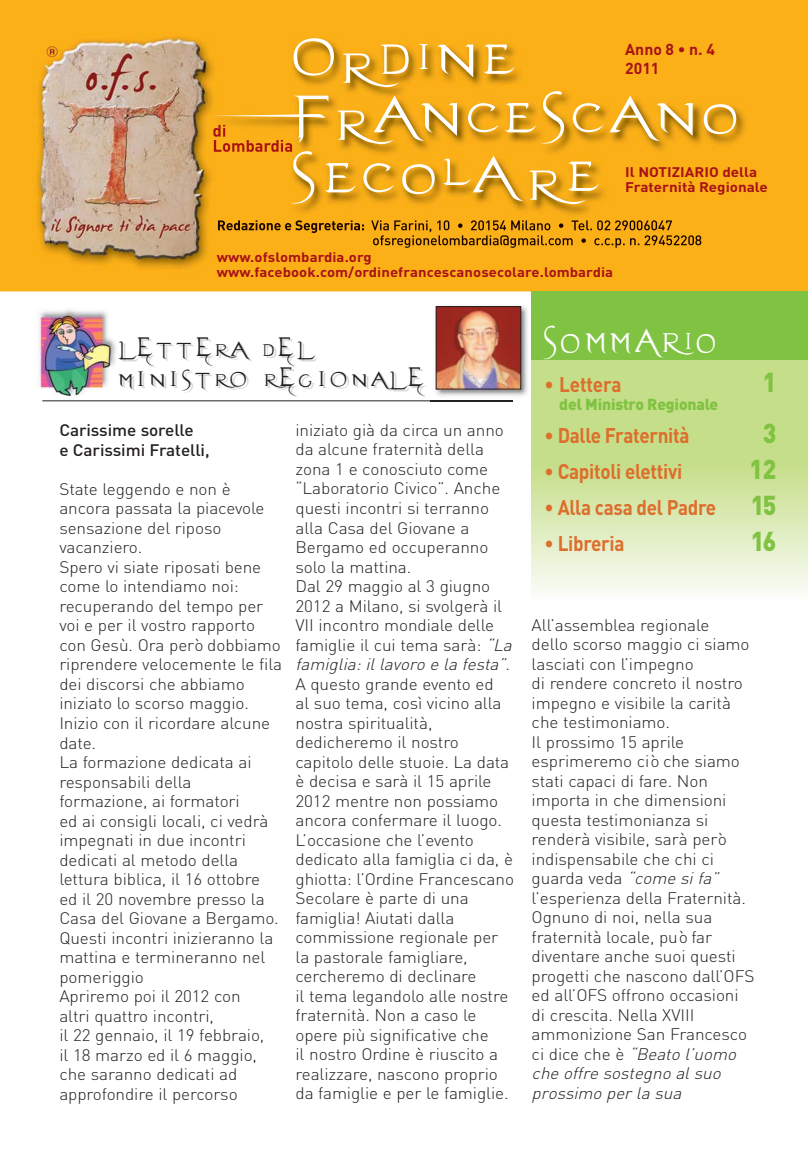
<style>
.page{position:relative;width:808px;height:1170px;background:#fff}
.page>*{position:absolute;margin:0;border:0;box-sizing:border-box;transform-origin:0 0}
.t1{font:75px/59.2px "Evanescent";letter-spacing:.08em;color:#fff;scale:1.15 1}
.t2{font:48px "Evanescent";letter-spacing:.085em;color:#fff}
.t3{font:30px/30px "Evanescent";letter-spacing:.115em;color:#231f20;scale:1.1 1}
.t4{font:900 27px "DIN";color:#80c342;scale:.9 1}
.t5{font:700 21px "DIN";letter-spacing:-.015em;color:#dd6e2c;scale:.9 1}
.t6{font:300 16.5px/19.5px "DIN";letter-spacing:-.005em;color:#231f20;scale:1.04 1}
.t7{font:500 16.5px/19.5px "DIN";letter-spacing:-.005em;color:#231f20;scale:1.04 1}
.t8{font:900 15.75px "DIN";letter-spacing:-.01em;color:#80c342}
.t9{font:700 15.75px/18.9px "DIN";color:#a81217}
.t10{font:700 13.8px/15px "DIN";color:#a81217;scale:1.1 1}
.t11{font:700 13.5px/15px "DIN";letter-spacing:.005em;color:#a81217;scale:1.1 1}
.s1{font-style:italic}
</style>
<div class="page">
<img style="left:0;top:0;width:807px;height:291px">
<img style="left:176px;top:5px;width:631px;height:240px">
<img style="left:218px;top:220px;width:92px;height:10px">
<img style="left:371px;top:220px;width:157px;height:12px">
<img style="left:373px;top:235px;width:75px;height:10px">
<svg style="left:213px;top:125px;width:12px;height:12px"></svg>
<img style="left:214px;top:140px;width:78px;height:12px">
<img style="left:43px;top:44px;width:15px;height:13px">
<div style="left:531px;top:351px;width:276px;height:113px;background:#c5de89"></div>
<div style="left:531px;top:291px;width:276px;height:68px;background:#80c342"></div>
<img style="left:34px;top:321px;width:104px;height:81px">
<img style="left:35px;top:309px;width:79px;height:90px">
<hr style="left:42px;top:400px;width:470px;height:1px;background:#231f20">
<img style="left:430px;top:306px;width:103px;height:96px">
<img style="left:430px;top:400px;width:82px;height:1px">
<img style="left:438px;top:308px;width:81px;height:79px">
<div style="left:436px;top:306px;width:85px;height:83px;border:1px solid #231f20"></div>
<h1 class="t1" style="left:293px;top:18px;width:389px">Ordine<br>Francescano<br>Secolare</h1>
<p class="t9" style="left:625px;top:42px;width:91px">Anno 8 • n. 4<br>2011</p>
<p class="t10" style="left:625px;top:166px;width:131px">Il NOTIZIARIO della<br>Fraternità Regionale</p>
<p class="t11" style="left:217px;top:251px;width:362px">www.ofslombardia.org www.facebook.com/ordinefrancescanosecolare.lombardia</p>
<h3 class="t3" style="left:119px;top:330px;width:278px">LETTERA DEL<br>MINISTRO REGIONALE</h3>
<p class="t7" style="left:59px;top:422px;width:146px">Carissime sorelle<br>e Carissimi Fratelli,</p>
<p class="t6" style="left:59px;top:481px;width:216px">State leggendo e non è ancora passata la piacevole sensazione del riposo vacanziero.<br>Spero vi siate riposati bene come lo intendiamo noi: recuperando del tempo per voi e per il vostro rapporto con Gesù. Ora però dobbiamo riprendere velocemente le fila dei discorsi che abbiamo iniziato lo scorso maggio.<br>Inizio con il ricordare alcune date.<br>La formazione dedicata ai responsabili della formazione, ai formatori<br>ed ai consigli locali, ci vedrà impegnati in due incontri dedicati al metodo della lettura biblica, il 16 ottobre ed il 20 novembre presso la<br>Casa del Giovane a Bergamo.<br>Questi incontri inizieranno la mattina e termineranno nel pomeriggio<br>Apriremo poi il 2012 con<br>altri quattro incontri,<br>il 22 gennaio, il 19 febbraio,<br>il 18 marzo ed il 6 maggio, che saranno dedicati ad approfondire il percorso</p>
<p class="t6" style="left:295px;top:422px;width:213px">iniziato già da circa un anno da alcune fraternità della zona 1 e conosciuto come “Laboratorio Civico”. Anche questi incontri si terranno alla Casa del Giovane a<br>Bergamo ed occuperanno solo la mattina.<br>Dal 29 maggio al 3 giugno<br>2012 a Milano, si svolgerà il<br>VII incontro mondiale delle famiglie il cui tema sarà: <span class="s1">“La famiglia: il lavoro e la festa”</span>.<br>A questo grande evento ed<br>al suo tema, così vicino alla nostra spiritualità, dedicheremo il nostro capitolo delle stuoie. La data è decisa e sarà il 15 aprile<br>2012 mentre non possiamo ancora confermare il luogo.<br>L’occasione che l’evento dedicato alla famiglia ci da, è ghiotta: l’Ordine Francescano<br>Secolare è parte di una famiglia! Aiutati dalla commissione regionale per la pastorale famigliare, cercheremo di declinare<br>il tema legandolo alle nostre fraternità. Non a caso le opere più significative che<br>il nostro Ordine è riuscito a realizzare, nascono proprio da famiglie e per le famiglie.</p>
<h2 class="t2" style="left:544px;top:307px;width:174px">sommario</h2>
<p class="t5" style="left:544px;top:377px;width:87px">• Lettera</p>
<h3 class="t4" style="left:762px;top:373px;width:17px">1</h3>
<p class="t8" style="left:559px;top:399px;width:160px">del Ministro Regionale</p>
<p class="t5" style="left:544px;top:428px;width:163px">• Dalle Fraternità</p>
<h3 class="t4" style="left:762px;top:424px;width:17px">3</h3>
<p class="t5" style="left:544px;top:464px;width:155px">• Capitoli elettivi</p>
<h3 class="t4" style="left:749px;top:460px;width:31px">12</h3>
<p class="t5" style="left:544px;top:500px;width:192px">• Alla casa del Padre</p>
<h3 class="t4" style="left:750px;top:496px;width:30px">15</h3>
<p class="t5" style="left:544px;top:536px;width:90px">• Libreria</p>
<h3 class="t4" style="left:750px;top:532px;width:30px">16</h3>
<p class="t6" style="left:531px;top:617px;width:216px">All’assemblea regionale<br>dello scorso maggio ci siamo lasciati con l’impegno<br>di rendere concreto il nostro impegno e visibile la carità che testimoniamo.<br>Il prossimo 15 aprile esprimeremo ciò che siamo stati capaci di fare. Non importa in che dimensioni questa testimonianza si renderà visibile, sarà però indispensabile che chi ci guarda veda <span class="s1">“come si fa” </span>l’esperienza della Fraternità.<br>Ognuno di noi, nella sua fraternità locale, può far diventare anche suoi questi progetti che nascono dall’OFS ed all’OFS offrono occasioni di crescita. Nella XVIII ammonizione San Francesco c i d i c e c h e è <span class="s1">“Beato l’uomo che offre sostegno al suo prossimo per la sua</span></p>
</div>
